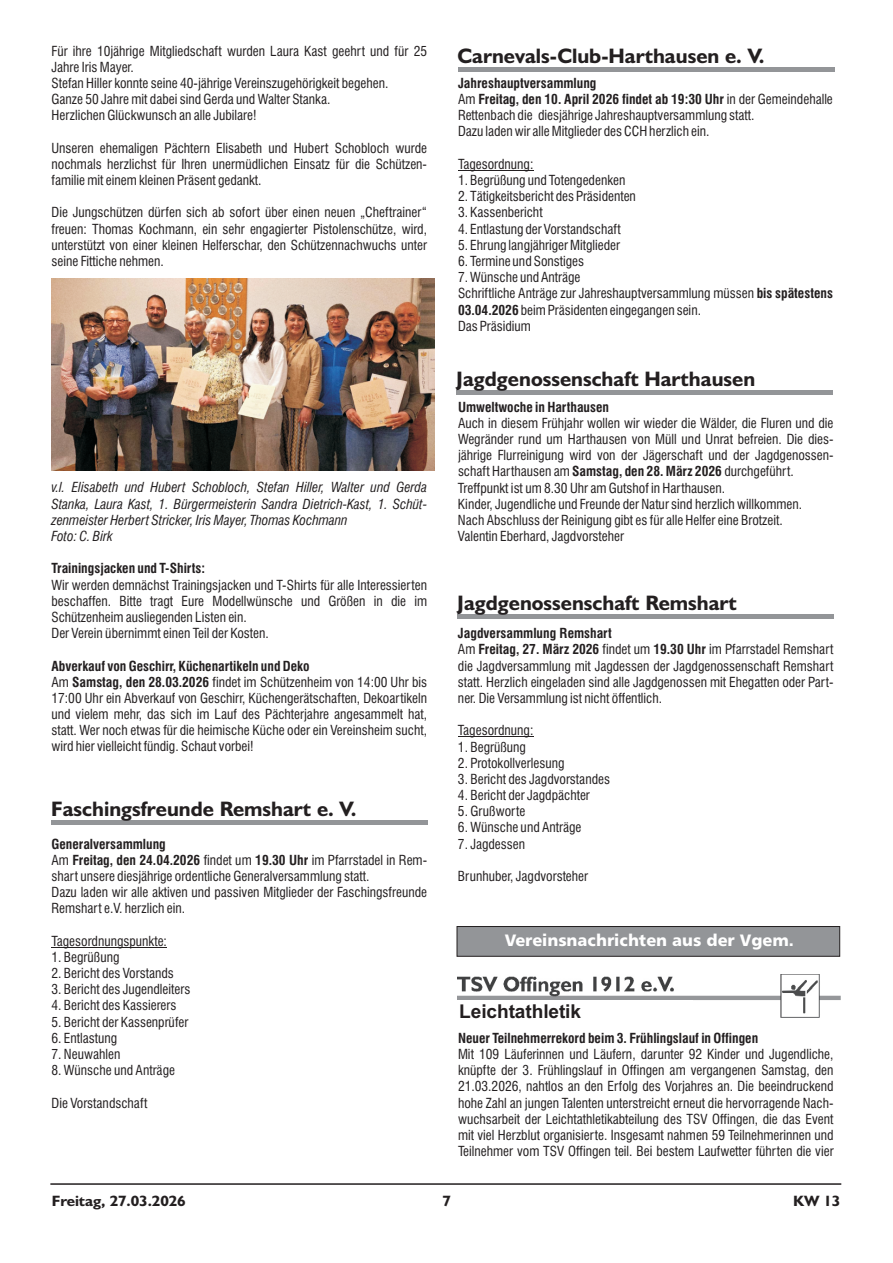
<style>
.page{position:relative;width:893px;height:1263px;background:#fff}
.page>*{position:absolute;margin:0;border:0;box-sizing:border-box;transform-origin:0 0}
.t1{font:700 21px "Humanist 521 BT";color:#231f20}
.t2{font:700 19.2px "Arial";color:#231f20}
.t3{font:16.5px "Humanist 777 BT Black B";color:#fff}
.t4{font:700 15px "Humanist 521 BT";letter-spacing:-.005em;color:#231f20;scale:1.04 1}
.t5{font:condensed 13.5px/16.2px "Swiss 721 BT";color:#231f20}
.t6{font:italic condensed 13.5px/16.2px "Swiss 721 BT";color:#231f20}
.t7{font:700 condensed 13.5px "Swiss 721 BT";color:#231f20}
.s1{font-weight:700}
</style>
<div class="page">
<hr style="left:52px;top:947px;width:115px;height:1px;background:#231f20">
<hr style="left:458px;top:170px;width:75px;height:1px;background:#231f20">
<hr style="left:458px;top:737px;width:75px;height:1px;background:#231f20">
<hr style="left:50px;top:1183px;width:791px;height:2px;background:#231f20">
<img style="left:52px;top:279px;width:382px;height:191px">
<div style="left:51px;top:820px;width:376px;height:5px;background:#939598"></div>
<div style="left:458px;top:67px;width:376px;height:5px;background:#939598"></div>
<hr style="left:457px;top:390px;width:376px;height:4px;background:#939598">
<div style="left:458px;top:614px;width:376px;height:5px;background:#939598"></div>
<svg style="left:456px;top:926px;width:384px;height:31px;background:#8c8d90"></svg>
<img style="left:457px;top:974px;width:383px;height:43px">
<div style="left:454px;top:1000px;width:239px;height:25px;background:#fff"></div>
<p class="t5" style="left:52px;top:44px;width:377px">Für ihre 10jährige Mitgliedschaft wurden Laura Kast geehrt und für 25<br>Jahre Iris Mayer.<br>Stefan Hiller konnte seine 40-jährige Vereinszugehörigkeit begehen.<br>Ganze 50 Jahre mit dabei sind Gerda und Walter Stanka.<br>Herzlichen Glückwunsch an alle Jubilare!</p>
<p class="t5" style="left:52px;top:141px;width:377px;text-align:justify">Unseren ehemaligen Pächtern Elisabeth und Hubert Schobloch wurde nochmals herzlichst für Ihren unermüdlichen Einsatz für die Schützen&shy;familie mit einem kleinen Präsent gedankt.</p>
<p class="t5" style="left:52px;top:206px;width:377px;text-align:justify">Die Jungschützen dürfen sich ab sofort über einen neuen „Cheftrainer“ freuen: Thomas Kochmann, ein sehr engagierter Pistolenschütze, wird, unterstützt von einer kleinen Helferschar, den Schützennachwuchs unter seine Fittiche nehmen.</p>
<p class="t6" style="left:52px;top:481px;width:377px">v.l. Elisabeth und Hubert Schobloch, Stefan Hiller, Walter und Gerda Stanka, Laura Kast, 1. Bürgermeisterin Sandra Dietrich-Kast, 1. Schüt&shy;zenmeister Herbert Stricker, Iris Mayer, Thomas Kochmann<br>Foto: C. Birk</p>
<p class="t7" style="left:52px;top:563px;width:155px">Trainingsjacken und T-Shirts:</p>
<p class="t5" style="left:52px;top:578px;width:377px">Wir werden demnächst Trainingsjacken und T-Shirts für alle Interessierten beschaffen. Bitte tragt Eure Modellwünsche und Größen in die im Schützenheim ausliegenden Listen ein.<br>Der Verein übernimmt einen Teil der Kosten.</p>
<p class="t5" style="left:51px;top:659px;width:377px"><span class="s1">Abverkauf von Geschirr, Küchenartikeln und Deko<br></span>Am <span class="s1">Samstag, den 28.03.2026</span> findet im Schützenheim von 14:00 Uhr bis 17:00 Uhr ein Abverkauf von Geschirr, Küchengerätschaften, Dekoartikeln und vielem mehr, das sich im Lauf des Pächterjahre angesammelt hat, statt. Wer noch etwas für die heimische Küche oder ein Vereinsheim sucht, wird hier vielleicht fündig. Schaut vorbei!</p>
<h1 class="t1" style="left:51px;top:800px;width:307px">Faschingsfreunde Remshart e. V.</h1>
<p class="t5" style="left:51px;top:837px;width:377px"><span class="s1">Generalversammlung<br></span>Am <span class="s1">Freitag, den 24.04.2026</span> findet um <span class="s1">19.30 Uhr</span> im Pfarrstadel in Rem&shy;shart unsere diesjährige ordentliche Generalversammlung statt.<br>Dazu laden wir alle aktiven und passiven Mitglieder der Faschingsfreunde Remshart e.V. herzlich ein.</p>
<p class="t5" style="left:51px;top:934px;width:117px">Tagesordnungspunkte:</p>
<p class="t5" style="left:51px;top:950px;width:69px">1. Begrüßung</p>
<p class="t5" style="left:51px;top:966px;width:124px">2. Bericht des Vorstands</p>
<p class="t5" style="left:51px;top:983px;width:140px">3. Bericht des Jugendleiters</p>
<p class="t5" style="left:51px;top:999px;width:127px">4. Bericht des Kassierers</p>
<p class="t5" style="left:51px;top:1015px;width:138px">5. Bericht der Kassenprüfer</p>
<p class="t5" style="left:51px;top:1031px;width:67px">6. Entlastung</p>
<p class="t5" style="left:51px;top:1047px;width:70px">7. Neuwahlen</p>
<p class="t5" style="left:51px;top:1063px;width:125px">8. Wünsche und Anträge</p>
<p class="t5" style="left:51px;top:1096px;width:97px">Die Vorstandschaft</p>
<h1 class="t1" style="left:458px;top:47px;width:309px">Carnevals-Club-Harthausen e. V.</h1>
<p class="t5" style="left:458px;top:76px;width:376px"><span class="s1">Jahreshauptversammlung<br></span>Am <span class="s1">Freitag, den 10. April 2026 findet ab 19:30 Uhr</span> in der Gemeindehalle Rettenbach die diesjährige Jahreshauptversammlung statt.<br>Dazu laden wir alle Mitglieder des CCH herzlich ein.</p>
<p class="t5" style="left:458px;top:157px;width:77px">Tagesordnung:</p>
<p class="t5" style="left:458px;top:173px;width:169px">1. Begrüßung und Totengedenken</p>
<p class="t5" style="left:458px;top:190px;width:179px">2. Tätigkeitsbericht des Präsidenten</p>
<p class="t5" style="left:458px;top:206px;width:86px">3. Kassenbericht</p>
<p class="t5" style="left:458px;top:222px;width:164px">4. Entlastung der Vorstandschaft</p>
<p class="t5" style="left:458px;top:238px;width:164px">5. Ehrung langjähriger Mitglieder</p>
<p class="t5" style="left:458px;top:254px;width:128px">6. Termine und Sonstiges</p>
<p class="t5" style="left:458px;top:270px;width:376px">7. Wünsche und Anträge<br>Schriftliche Anträge zur Jahreshauptversammlung müssen <span class="s1">bis spätestens 03.04.2026</span> beim Präsidenten eingegangen sein.<br>Das Präsidium</p>
<h1 class="t1" style="left:456px;top:370px;width:300px">Jagdgenossenschaft Harthausen</h1>
<p class="t7" style="left:458px;top:401px;width:152px">Umweltwoche in Harthausen</p>
<p class="t5" style="left:458px;top:416px;width:377px">Auch in diesem Frühjahr wollen wir wieder die Wälder, die Fluren und die Wegränder rund um Harthausen von Müll und Unrat befreien. Die dies&shy;jährige Flurreinigung wird von der Jägerschaft und der Jagdgenossen&shy;schaft Harthausen am <span class="s1">Samstag, den 28. März 2026</span> durchgeführt.<br>Treffpunkt ist um 8.30 Uhr am Gutshof in Harthausen.<br>Kinder, Jugendliche und Freunde der Natur sind herzlich willkommen.<br>Nach Abschluss der Reinigung gibt es für alle Helfer eine Brotzeit.<br>Valentin Eberhard, Jagdvorsteher</p>
<h1 class="t1" style="left:457px;top:594px;width:281px">Jagdgenossenschaft Remshart</h1>
<p class="t5" style="left:458px;top:627px;width:377px"><span class="s1">Jagdversammlung Remshart<br></span>Am <span class="s1">Freitag, 27. März 2026</span> findet um <span class="s1">19.30 Uhr</span> im Pfarrstadel Remshart die Jagdversammlung mit Jagdessen der Jagdgenossenschaft Remshart statt. Herzlich eingeladen sind alle Jagdgenossen mit Ehegatten oder Part&shy;ner. Die Versammlung ist nicht öffentlich.</p>
<p class="t5" style="left:458px;top:724px;width:77px">Tagesordnung:</p>
<p class="t5" style="left:458px;top:740px;width:69px">1. Begrüßung</p>
<p class="t5" style="left:458px;top:756px;width:108px">2. Protokollverlesung</p>
<p class="t5" style="left:458px;top:772px;width:154px">3. Bericht des Jagdvorstandes</p>
<p class="t5" style="left:458px;top:788px;width:133px">4. Bericht der Jagdpächter</p>
<p class="t5" style="left:458px;top:805px;width:69px">5. Grußworte</p>
<p class="t5" style="left:458px;top:821px;width:125px">6. Wünsche und Anträge</p>
<p class="t5" style="left:458px;top:837px;width:69px">7. Jagdessen</p>
<p class="t5" style="left:458px;top:869px;width:132px">Brunhuber, Jagdvorsteher</p>
<p class="t3" style="left:505px;top:933px;width:291px">Vereinsnachrichte aus der Vgem.</p>
<p class="t3" style="left:524px;top:933px;width:251px">Amtliche Bekanntmachungen</p>
<h2 class="t2" style="left:459px;top:1004px;width:124px">Leichtathletik</h2>
<p class="t7" style="left:458px;top:1032px;width:302px">Neuer Teilnehmerrekord beim 3. Frühlingslauf in Offingen</p>
<p class="t5" style="left:458px;top:1047px;width:377px;text-align:justify">Mit 109 Läuferinnen und Läufern, darunter 92 Kinder und Jugendliche, knüpfte der 3. Frühlingslauf in Offingen am vergangenen Samstag, den 21.03.2026, nahtlos an den Erfolg des Vorjahres an. Die beeindruckend hohe Zahl an jungen Talenten unterstreicht erneut die hervorragende Nach&shy;wuchsarbeit der Leichtathletikabteilung des TSV Offingen, die das Event mit viel Herzblut organisierte. Insgesamt nahmen 59 Teilnehmerinnen und Teilnehmer vom TSV Offingen teil. Bei bestem Laufwetter führten die vier</p>
<p class="t4" style="left:52px;top:1194px;width:130px">Freitag, 27.03.2026</p>
<p class="t4" style="left:442px;top:1194px;width:10px">7</p>
<p class="t4" style="left:793px;top:1194px;width:47px">KW 13</p>
</div>
